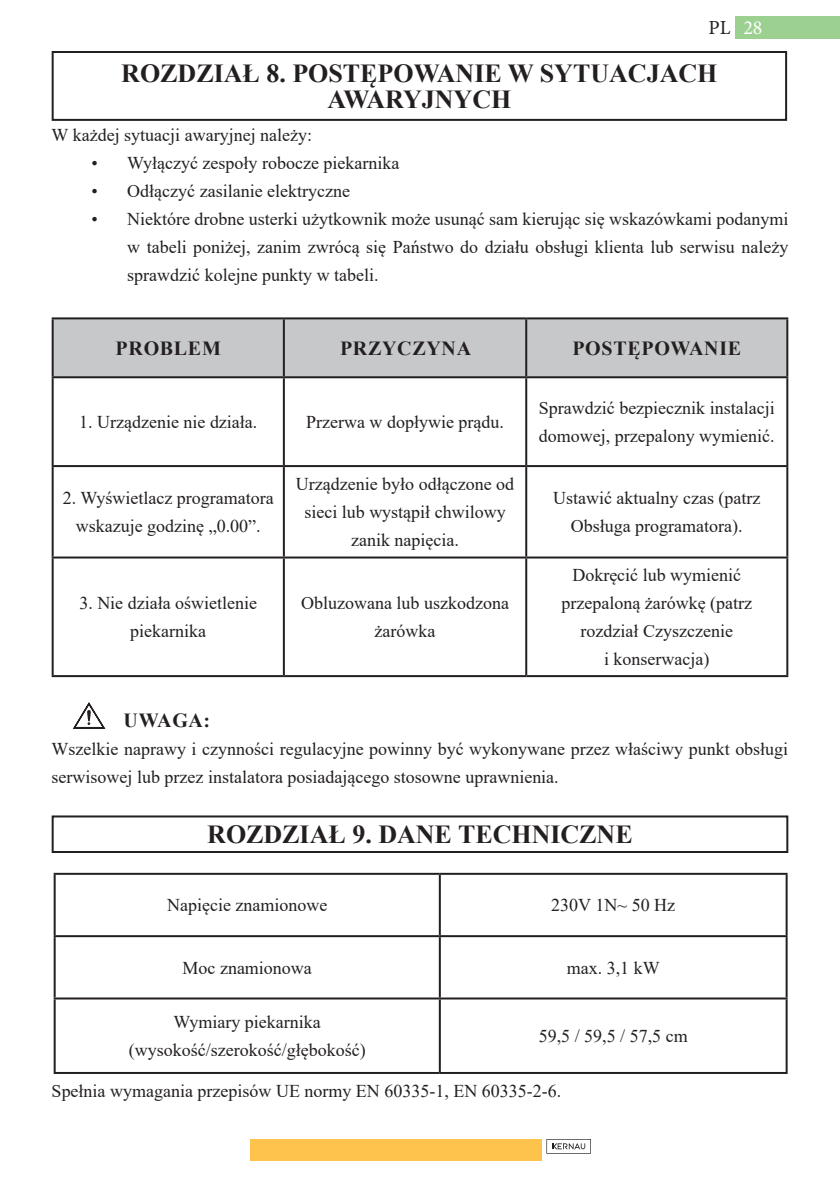
<style>
.page{position:relative;width:840px;height:1190px;background:#fff}
.page>*{position:absolute;margin:0;border:0;box-sizing:border-box;transform-origin:0 0}
.t1{font:700 26px/26px "Times New Roman";color:#231f20;text-align:center}
.t2{font:700 20px "Times New Roman";letter-spacing:.035em;color:#231f20}
.t3{font:20px "Minion Pro";color:#231f20}
.t4{font:18px/28px "Times New Roman";color:#231f20;text-align:center}
.s1{color:#fff}
</style>
<div class="page">
<div style="left:735px;top:17px;width:104px;height:22px;background:#9bd091"></div>
<div style="left:250px;top:1139px;width:292px;height:22px;background:#fec34d"></div>
<svg style="left:546px;top:1139px;width:45px;height:15px"></svg>
<div style="left:54px;top:319px;width:732px;height:57px;background:#c7c8ca"></div>
<hr style="left:52px;top:317px;width:232px;height:2px;background:#231f20">
<hr style="left:52px;top:319px;width:2px;height:57px;background:#231f20">
<hr style="left:284px;top:317px;width:242px;height:2px;background:#231f20">
<hr style="left:283px;top:319px;width:2px;height:57px;background:#231f20">
<hr style="left:526px;top:317px;width:262px;height:2px;background:#231f20">
<hr style="left:525px;top:319px;width:2px;height:57px;background:#231f20">
<hr style="left:786px;top:319px;width:2px;height:57px;background:#231f20">
<hr style="left:52px;top:376px;width:232px;height:2px;background:#231f20">
<hr style="left:52px;top:378px;width:2px;height:87px;background:#231f20">
<hr style="left:284px;top:376px;width:242px;height:2px;background:#231f20">
<hr style="left:283px;top:378px;width:2px;height:87px;background:#231f20">
<hr style="left:526px;top:376px;width:262px;height:2px;background:#231f20">
<hr style="left:525px;top:378px;width:2px;height:87px;background:#231f20">
<hr style="left:786px;top:378px;width:2px;height:87px;background:#231f20">
<hr style="left:52px;top:465px;width:232px;height:2px;background:#231f20">
<hr style="left:52px;top:467px;width:2px;height:90px;background:#231f20">
<hr style="left:284px;top:465px;width:242px;height:2px;background:#231f20">
<hr style="left:283px;top:467px;width:2px;height:90px;background:#231f20">
<hr style="left:526px;top:465px;width:262px;height:2px;background:#231f20">
<hr style="left:525px;top:467px;width:2px;height:90px;background:#231f20">
<hr style="left:786px;top:467px;width:2px;height:90px;background:#231f20">
<hr style="left:52px;top:557px;width:232px;height:2px;background:#231f20">
<hr style="left:52px;top:559px;width:2px;height:116px;background:#231f20">
<hr style="left:284px;top:557px;width:242px;height:2px;background:#231f20">
<hr style="left:283px;top:559px;width:2px;height:116px;background:#231f20">
<hr style="left:526px;top:557px;width:262px;height:2px;background:#231f20">
<hr style="left:525px;top:559px;width:2px;height:116px;background:#231f20">
<hr style="left:786px;top:559px;width:2px;height:116px;background:#231f20">
<hr style="left:52px;top:675px;width:232px;height:2px;background:#231f20">
<hr style="left:284px;top:675px;width:242px;height:2px;background:#231f20">
<hr style="left:526px;top:675px;width:262px;height:2px;background:#231f20">
<div style="left:52px;top:51px;width:735px;height:70px;border:2px solid #231f20"></div>
<svg style="left:73px;top:702px;width:33px;height:27px"></svg>
<hr style="left:54px;top:873px;width:386px;height:2px;background:#231f20">
<hr style="left:54px;top:875px;width:2px;height:60px;background:#231f20">
<hr style="left:440px;top:873px;width:348px;height:2px;background:#231f20">
<hr style="left:439px;top:875px;width:2px;height:60px;background:#231f20">
<hr style="left:786px;top:875px;width:2px;height:60px;background:#231f20">
<hr style="left:54px;top:935px;width:386px;height:2px;background:#231f20">
<hr style="left:54px;top:937px;width:2px;height:61px;background:#231f20">
<hr style="left:440px;top:935px;width:348px;height:2px;background:#231f20">
<hr style="left:439px;top:937px;width:2px;height:61px;background:#231f20">
<hr style="left:786px;top:937px;width:2px;height:61px;background:#231f20">
<hr style="left:54px;top:998px;width:386px;height:2px;background:#231f20">
<hr style="left:54px;top:1000px;width:2px;height:72px;background:#231f20">
<hr style="left:440px;top:998px;width:348px;height:2px;background:#231f20">
<hr style="left:439px;top:1000px;width:2px;height:72px;background:#231f20">
<hr style="left:786px;top:1000px;width:2px;height:72px;background:#231f20">
<hr style="left:54px;top:1072px;width:386px;height:2px;background:#231f20">
<hr style="left:440px;top:1072px;width:348px;height:2px;background:#231f20">
<div style="left:52px;top:815px;width:736px;height:38px;border:2px solid #231f20"></div>
<p class="t3" style="left:709px;top:15px;width:55px">PL <span class="s1">28</span></p>
<h1 class="t1" style="left:121px;top:59px;width:598px">ROZDZIAŁ 8. POSTĘPOWANIE W SYTUACJACH<br>AWARYJNYCH</h1>
<p class="t4" style="left:52px;top:121px;width:262px">W każdej sytuacji awaryjnej należy:</p>
<p class="t4" style="left:91px;top:149px;width:310px">• Wyłączyć zespoły robocze piekarnika</p>
<p class="t4" style="left:91px;top:177px;width:260px">• Odłączyć zasilanie elektryczne</p>
<p class="t4" style="left:127px;top:205px;width:663px;text-align:justify;text-indent:-36px">• Niektóre drobne usterki użytkownik może usunąć sam kierując się wskazówkami podanymi w tabeli poniżej, zanim zwrócą się Państwo do działu obsługi klienta lub serwisu należy sprawdzić kolejne punkty w tabeli.</p>
<p class="t2" style="left:116px;top:333px;width:107px">PROBLEM</p>
<p class="t2" style="left:340px;top:333px;width:133px">PRZYCZYNA</p>
<p class="t2" style="left:572px;top:333px;width:170px">POSTĘPOWANIE</p>
<p class="t4" style="left:79px;top:407px;width:180px">1. Urządzenie nie działa.</p>
<p class="t4" style="left:306px;top:407px;width:199px">Przerwa w dopływie prądu.</p>
<p class="t4" style="left:63px;top:483px;width:212px">2. Wyświetlacz programatora wskazuje godzinę „0.00”.</p>
<p class="t4" style="left:296px;top:469px;width:220px">Urządzenie było odłączone od sieci lub wystąpił chwilowy zanik napięcia.</p>
<p class="t4" style="left:79px;top:588px;width:179px">3. Nie działa oświetlenie piekarnika</p>
<p class="t4" style="left:301px;top:588px;width:209px">Obluzowana lub uszkodzona żarówka</p>
<p class="t4" style="left:539px;top:393px;width:237px;text-align:left">Sprawdzić bezpiecznik instalacji domowej, przepalony wymienić.</p>
<p class="t4" style="left:553px;top:483px;width:209px">Ustawić aktualny czas (patrz<br>Obsługa programatora).</p>
<p class="t4" style="left:561px;top:560px;width:192px">Dokręcić lub wymienić przepaloną żarówkę (patrz rozdział Czyszczenie<br>i konserwacja)</p>
<p class="t2" style="left:124px;top:706px;width:88px">UWAGA:</p>
<p class="t4" style="left:52px;top:734px;width:738px;text-align:left">Wszelkie naprawy i czynności regulacyjne powinny być wykonywane przez właściwy punkt obsługi serwisowej lub przez instalatora posiadającego stosowne uprawnienia.</p>
<h1 class="t1" style="left:207px;top:821px;width:427px">ROZDZIAŁ 9. DANE TECHNICZNE</h1>
<p class="t4" style="left:167px;top:891px;width:162px">Napięcie znamionowe</p>
<p class="t4" style="left:551px;top:891px;width:125px">230V 1N~ 50 Hz</p>
<p class="t4" style="left:183px;top:953px;width:131px">Moc znamionowa</p>
<p class="t4" style="left:567px;top:953px;width:94px">max. 3,1 kW</p>
<p class="t4" style="left:129px;top:1007px;width:238px">Wymiary piekarnika (wysokość/szerokość/głębokość)</p>
<p class="t4" style="left:539px;top:1021px;width:150px">59,5 / 59,5 / 57,5 cm</p>
<p class="t4" style="left:52px;top:1076px;width:511px">Spełnia wymagania przepisów UE normy EN 60335-1, EN 60335-2-6.</p>
</div>
